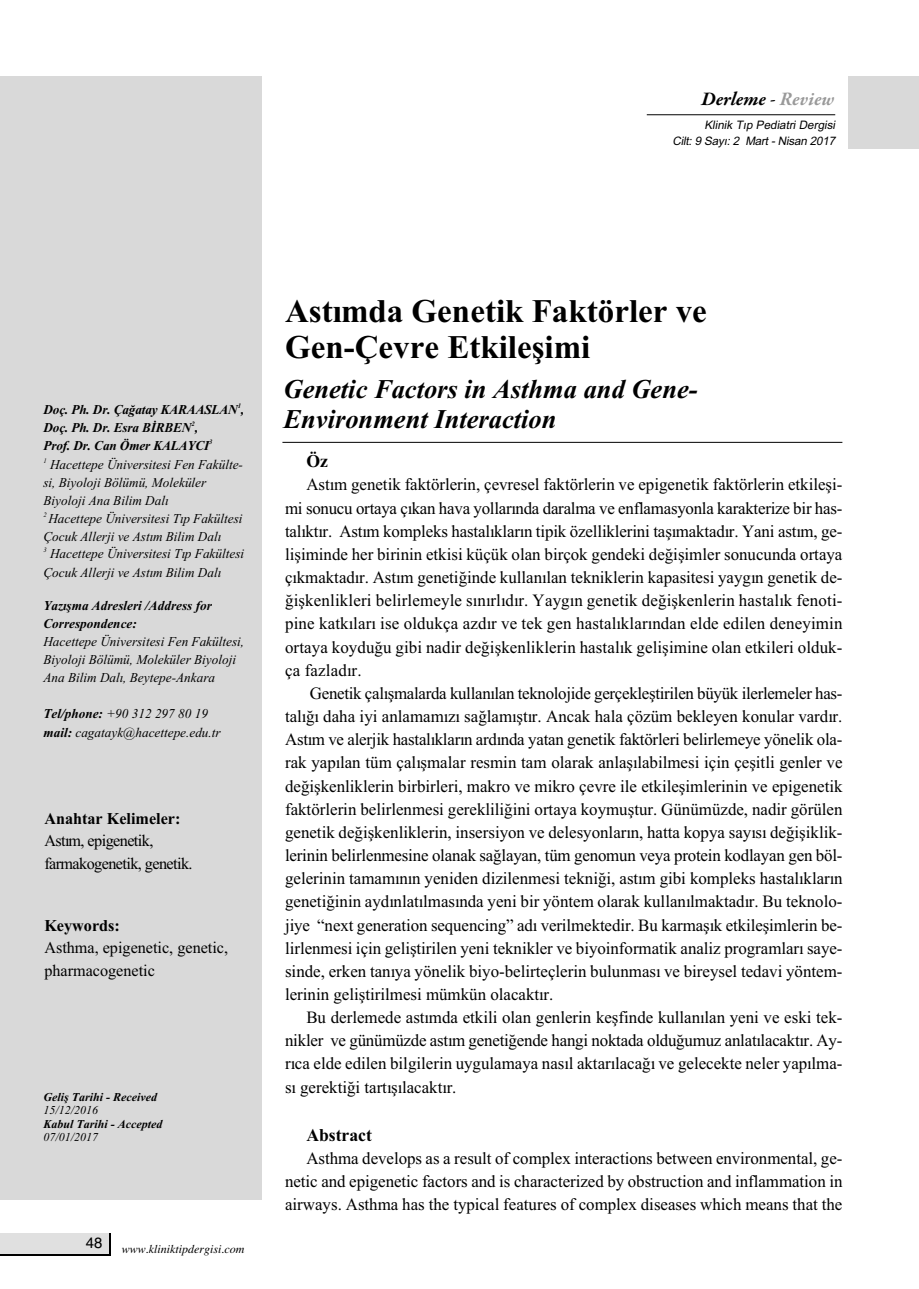
<style>
.page{position:relative;width:919px;height:1289px;background:#fff}
.page>*{position:absolute;margin:0;border:0;box-sizing:border-box;transform-origin:0 0}
.t1{font:700 33px/36px "Times New Roman";color:#000}
.t2{font:italic 700 27px/30px "Times New Roman";color:#000}
.t3{font:italic 700 19.5px "Garamond Premr Pro";color:#000}
.t4{font:700 18px "Times New Roman";color:#000}
.t5{font:17.25px/23.1px "Times New Roman";color:#000;text-align:justify}
.t6{font:16.5px/22.5px "Times New Roman";color:#000}
.t7{font:16.5px/22.5px "Times New Roman";letter-spacing:-.035em;color:#000}
.t8{font:700 16.5px "Times New Roman";color:#000}
.t9{font:15px "Helvetica";color:#000}
.t10{font:italic 13.5px/18.1px "Times New Roman";color:#000}
.t11{font:italic 700 13.5px/18px "Times New Roman";color:#000}
.t12{font:italic 700 12px "Times New Roman";color:#000}
.t13{font:italic 12px "Times";color:#000}
.t14{font:italic 12px "Times New Roman";color:#000}
.t15{font:11.7px/15.8px "Arial T Italic";color:#000;text-align:right}
.s1{font-weight:400}
.s2{color:#999}
.s3{font-weight:700}
</style>
<div class="page">
<div style="left:848px;top:77px;width:70px;height:72px;background:#d9d9d9"></div>
<hr style="left:282px;top:442px;width:560px;height:1px;background:#000">
<hr style="left:646px;top:114px;width:189px;height:1px;background:#000">
<div style="left:0;top:77px;width:262px;height:1122px;background:#d9d9d9"></div>
<svg style="left:1px;top:1233px;width:110px;height:22px"></svg>
<div style="left:1px;top:1233px;width:108px;height:20px;background:#e0e0e0"></div>
<p class="t3" style="left:701px;top:87px;width:134px">Derleme <span class="s1">-</span> <span class="s2">Review</span></p>
<p class="t15" style="left:672px;top:118px;width:164px">Klinik Tıp Pediatri Dergisi<br>Cilt: 9 Sayı: 2 Mart - Nisan 2017</p>
<p class="t10" style="left:43px;top:401px;width:202px"><span class="s3">Doç. Ph. Dr. Çağatay KARAASLAN</span><sup>1</sup><span class="s3">,<br>Doç. Ph. Dr. Esra BİRBEN</span><sup>2</sup><span class="s3">,<br>Prof. Dr. Can Ömer KALAYCI</span><sup>3<br></sup><sup>1</sup> Hacettepe Üniversitesi Fen Fakülte&shy;si, Biyoloji Bölümü, Moleküler<br>Biyoloji Ana Bilim Dalı<br><sup>2</sup> Hacettepe Üniversitesi Tıp Fakültesi<br>Çocuk Allerji ve Astım Bilim Dalı<br><sup>3</sup> Hacettepe Üniversitesi Tıp Fakültesi<br>Çocuk Allerji ve Astım Bilim Dalı</p>
<p class="t11" style="left:43px;top:597px;width:170px">Yazışma Adresleri /Address for<br>Correspondence:</p>
<p class="t10" style="left:43px;top:633px;width:202px">Hacettepe Üniversitesi Fen Fakültesi,<br>Biyoloji Bölümü, Moleküler Biyoloji<br>Ana Bilim Dalı, Beytepe-Ankara</p>
<p class="t10" style="left:43px;top:705px;width:179px;line-height:19px"><span class="s3">Tel/phone:</span> +90 312 297 80 19 <span class="s3">mail:</span> cagatayk@hacettepe.edu.tr</p>
<p class="t8" style="left:44px;top:813px;width:138px">Anahtar Kelimeler:</p>
<p class="t7" style="left:44px;top:831px;width:150px">Astım, epigenetik, farmakogenetik, genetik.</p>
<p class="t8" style="left:44px;top:919px;width:77px">Keywords:</p>
<p class="t6" style="left:44px;top:937px;width:185px">Asthma, epigenetic, genetic, pharmacogenetic</p>
<p class="t12" style="left:43px;top:1092px;width:115px">Geliş Tarihi - Received</p>
<p class="t14" style="left:43px;top:1105px;width:56px">15/12/2016</p>
<p class="t12" style="left:43px;top:1119px;width:121px">Kabul Tarihi - Accepted</p>
<p class="t14" style="left:43px;top:1132px;width:56px">07/01/2017</p>
<p class="t9" style="left:86px;top:1236px;width:18px">48</p>
<p class="t13" style="left:122px;top:1244px;width:124px">www.kliniktipdergisi.com</p>
<h1 class="t1" style="left:285px;top:296px;width:423px">Astımda Genetik Faktörler ve<br>Gen-Çevre Etkileşimi</h1>
<h2 class="t2" style="left:283px;top:377px;width:415px">Genetic Factors in Asthma and Gene-<br>Environment Interaction</h2>
<p class="t4" style="left:306px;top:455px;width:23px">Öz</p>
<p class="t5" style="left:285px;top:475px;width:559px;text-indent:21px">Astım genetik faktörlerin, çevresel faktörlerin ve epigenetik faktörlerin etkileşi&shy;mi sonucu ortaya çıkan hava yollarında daralma ve enflamasyonla karakterize bir has&shy;talıktır. Astım kompleks hastalıkların tipik özelliklerini taşımaktadır. Yani astım, ge&shy;lişiminde her birinin etkisi küçük olan birçok gendeki değişimler sonucunda ortaya çıkmaktadır. Astım genetiğinde kullanılan tekniklerin kapasitesi yaygın genetik de&shy;ğişkenlikleri belirlemeyle sınırlıdır. Yaygın genetik değişkenlerin hastalık fenoti&shy;pine katkıları ise oldukça azdır ve tek gen hastalıklarından elde edilen deneyimin ortaya koyduğu gibi nadir değişkenliklerin hastalık gelişimine olan etkileri olduk&shy;ça fazladır.</p>
<p class="t5" style="left:285px;top:683px;width:559px;text-indent:25px">Genetik çalışmalarda kullanılan teknolojide gerçekleştirilen büyük ilerlemeler has&shy;talığı daha iyi anlamamızı sağlamıştır. Ancak hala çözüm bekleyen konular vardır.<br>Astım ve alerjik hastalıkların ardında yatan genetik faktörleri belirlemeye yönelik ola&shy;rak yapılan tüm çalışmalar resmin tam olarak anlaşılabilmesi için çeşitli genler ve değişkenliklerin birbirleri, makro ve mikro çevre ile etkileşimlerinin ve epigenetik faktörlerin belirlenmesi gerekliliğini ortaya koymuştur. Günümüzde, nadir görülen genetik değişkenliklerin, insersiyon ve delesyonların, hatta kopya sayısı değişiklik&shy;lerinin belirlenmesine olanak sağlayan, tüm genomun veya protein kodlayan gen böl&shy;gelerinin tamamının yeniden dizilenmesi tekniği, astım gibi kompleks hastalıkların genetiğinin aydınlatılmasında yeni bir yöntem olarak kullanılmaktadır. Bu teknolo&shy;jiye “next generation sequencing” adı verilmektedir. Bu karmaşık etkileşimlerin be&shy;lirlenmesi için geliştirilen yeni teknikler ve biyoinformatik analiz programları saye&shy;sinde, erken tanıya yönelik biyo-belirteçlerin bulunması ve bireysel tedavi yöntem&shy;lerinin geliştirilmesi mümkün olacaktır.</p>
<p class="t5" style="left:285px;top:1007px;width:559px;text-indent:21px">Bu derlemede astımda etkili olan genlerin keşfinde kullanılan yeni ve eski tek&shy;nikler ve günümüzde astım genetiğende hangi noktada olduğumuz anlatılacaktır. Ay&shy;rıca elde edilen bilgilerin uygulamaya nasıl aktarılacağı ve gelecekte neler yapılma&shy;sı gerektiği tartışılacaktır.</p>
<p class="t4" style="left:306px;top:1128px;width:67px">Abstract</p>
<p class="t5" style="left:285px;top:1148px;width:559px;text-indent:21px">Asthma develops as a result of complex interactions between environmental, ge&shy;netic and epigenetic factors and is characterized by obstruction and inflammation in airways. Asthma has the typical features of complex diseases which means that the</p>
</div>
